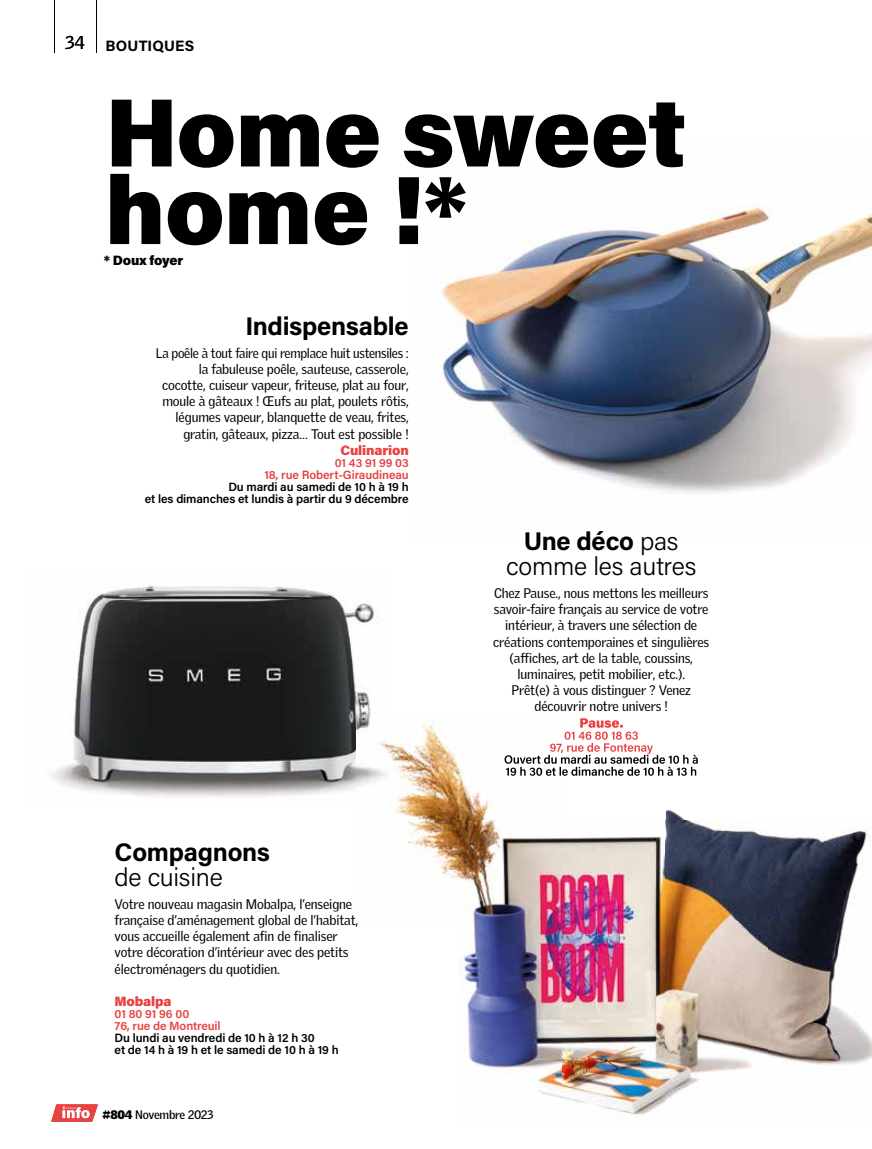
<style>
.page{position:relative;width:872px;height:1149px;background:#fff}
.page>*{position:absolute;margin:0;border:0;box-sizing:border-box;transform-origin:0 0}
.t1{font:900 96.9px/77.6px "Acumin Pro";letter-spacing:-.01em;color:#000}
.t2{font:300 25.5px/25.5px "Acumin Pro";letter-spacing:-.01em;color:#000;text-align:center}
.t3{font:700 25.5px "Acumin Pro";letter-spacing:-.01em;color:#000}
.t4{font:700 15px "Acumin Pro";letter-spacing:.01em;color:#000}
.t5{font:13.5px/16.2px "Griffith Gothic";letter-spacing:-.01em;color:#000}
.t6{font:13.5px/16.2px "Griffith Gothic";letter-spacing:-.01em;color:#000;text-align:right;scale:.96 1}
.t7{font:900 13.5px "Acumin Pro";letter-spacing:-.01em;color:#e84242}
.t8{font:900 13.5px "Acumin Pro";letter-spacing:-.015em;color:#000}
.t9{font:600 12px/12px "Acumin Pro";letter-spacing:-.01em;color:#000;text-align:right}
.t10{font:600 12px/12px "Acumin Pro";letter-spacing:-.01em;color:#e84242;text-align:right}
.t11{font:700 12px "Griffith Gothic";letter-spacing:-.03em;color:#000}
.s1{font-family:"Griffith Gothic";font-weight:400;font-size:18px}
.s2{font-weight:900}
.s3{font-weight:700}
</style>
<div class="page">
<hr style="left:54px;top:0;width:1px;height:53px;background:#000">
<hr style="left:96px;top:0;width:1px;height:53px;background:#000">
<img style="left:442px;top:206px;width:430px;height:287px">
<svg style="left:51px;top:1104px;width:47px;height:17px"></svg>
<img style="left:52px;top:586px;width:326px;height:211px">
<img style="left:392px;top:723px;width:480px;height:394px">
<img style="left:357px;top:718px;width:35px;height:79px">
<img style="left:580px;top:718px;width:43px;height:9px">
<img style="left:564px;top:731px;width:74px;height:8px">
<img style="left:550px;top:742px;width:103px;height:12px">
<img style="left:504px;top:754px;width:194px;height:9px">
<img style="left:506px;top:766px;width:190px;height:9px">
<p class="t4" style="left:65px;top:35px;width:130px"><span class="s1">34</span> BOUTIQUES</p>
<h1 class="t1" style="left:105px;top:89px;width:583px">Home sweet home !*</h1>
<p class="t8" style="left:104px;top:251px;width:81px">* Doux foyer</p>
<h2 class="t3" style="left:245px;top:308px;width:165px">Indispensable</h2>
<p class="t6" style="left:156px;top:344px;width:265px">La poêle à tout faire qui remplace huit ustensiles : la fabuleuse poêle, sauteuse, casserole, cocotte, cuiseur vapeur, friteuse, plat au four, moule à gâteaux ! Œufs au plat, poulets rôtis, légumes vapeur, blanquette de veau, frites, gratin, gâteaux, pizza… Tout est possible !</p>
<p class="t7" style="left:340px;top:440px;width:70px">Culinarion</p>
<p class="t10" style="left:264px;top:456px;width:146px">01 43 91 99 03<br>18, rue Robert-Giraudineau</p>
<p class="t9" style="left:145px;top:480px;width:265px">Du mardi au samedi de 10 h à 19 h<br>et les dimanches et lundis à partir du 9 décembre</p>
<h2 class="t3" style="left:115px;top:833px;width:157px">Compagnons</h2>
<h2 class="t2" style="left:115px;top:863px;width:110px">de cuisine</h2>
<p class="t5" style="left:115px;top:895px;width:245px">Votre nouveau magasin Mobalpa, l’enseigne française d’aménagement global de l’habitat, vous accueille également afin de finaliser votre décoration d’intérieur avec des petits électroménagers du quotidien.</p>
<p class="t7" style="left:115px;top:991px;width:59px">Mobalpa</p>
<p class="t10" style="left:115px;top:1006px;width:108px;text-align:left">01 80 91 96 00<br>76, rue de Montreuil</p>
<p class="t9" style="left:115px;top:1030px;width:226px;text-align:left">Du lundi au vendredi de 10 h à 12 h 30<br>et de 14 h à 19 h et le samedi de 10 h à 19 h</p>
<p class="t11" style="left:103px;top:1107px;width:113px"><span class="s2">#804</span> Novembre 2023</p>
<h2 class="t2" style="left:506px;top:527px;width:192px"><span class="s3">Une déco</span> pas comme les autres</h2>
<p class="t5" style="left:493px;top:584px;width:217px;text-align:center">Chez Pause., nous mettons les meilleurs savoir-faire français au service de votre intérieur, à travers une sélection de créations contemporaines et singulières (affiches, art de la table, coussins, luminaires, petit mobilier, etc.).<br>Prêt(e) à vous distinguer ? Venez découvrir notre univers !</p>
</div>
